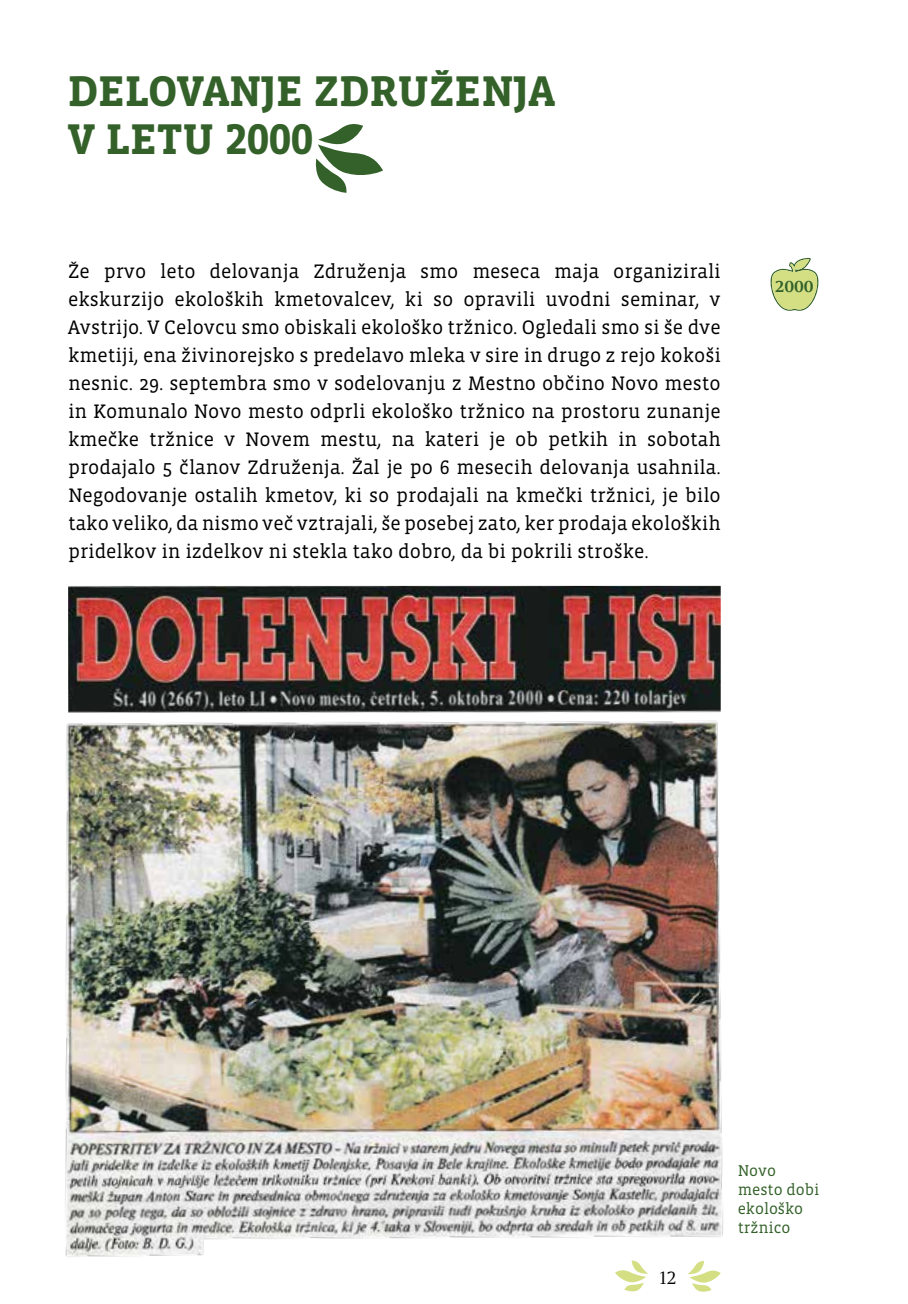
<style>
.page{position:relative;width:908px;height:1304px;background:#fff}
.page>*{position:absolute;margin:0;border:0;box-sizing:border-box;transform-origin:0 0}
.t1{font:700 44px/48px "Vista Slab OT";color:#336129}
.t2{font:20px/28px "Vista Slab OT";color:#000;text-align:justify}
.t3{font:20px "Sitka Banner";color:#000}
.t4{font:700 18px "Sitka Banner";color:#336129}
.t5{font:16px/19.2px "Vista Slab OT";color:#336129}
</style>
<div class="page">
<svg style="left:615px;top:1269px;width:33px;height:23px"></svg>
<svg style="left:688px;top:1269px;width:32px;height:23px"></svg>
<svg style="left:770px;top:258px;width:49px;height:53px"></svg>
<svg style="left:315px;top:124px;width:68px;height:69px"></svg>
<img style="left:65px;top:720px;width:658px;height:549px">
<img style="left:68px;top:586px;width:652px;height:127px">
<h1 class="t1" style="left:68px;top:68px;width:489px">DELOVANJE ZDRUŽENJA<br>V LETU 2000</h1>
<p class="t2" style="left:68px;top:257px;width:654px">Že prvo leto delovanja Združenja smo meseca maja organizirali ekskurzijo ekoloških kmetovalcev, ki so opravili uvodni seminar, v Avstrijo. V Celovcu smo obiskali ekološko tržnico. Ogledali smo si še dve kmetiji, ena živinorejsko s predelavo mleka v sire in drugo z rejo kokoši nesnic. 29. septembra smo v sodelovanju z Mestno občino Novo mesto in Komunalo Novo mesto odprli ekološko tržnico na prostoru zunanje kmečke tržnice v Novem mestu, na kateri je ob petkih in sobotah prodajalo 5 članov Združenja. Žal je po 6 mesecih delovanja usahnila.<br>Negodovanje ostalih kmetov, ki so prodajali na kmečki tržnici, je bilo tako veliko, da nismo več vztrajali, še posebej zato, ker prodaja ekoloških pridelkov in izdelkov ni stekla tako dobro, da bi pokrili stroške.</p>
<p class="t4" style="left:774px;top:274px;width:40px">2000</p>
<p class="t3" style="left:659px;top:1264px;width:18px">12</p>
<p class="t5" style="left:737px;top:1161px;width:83px">Novo mesto dobi ekološko tržnico</p>
</div>
